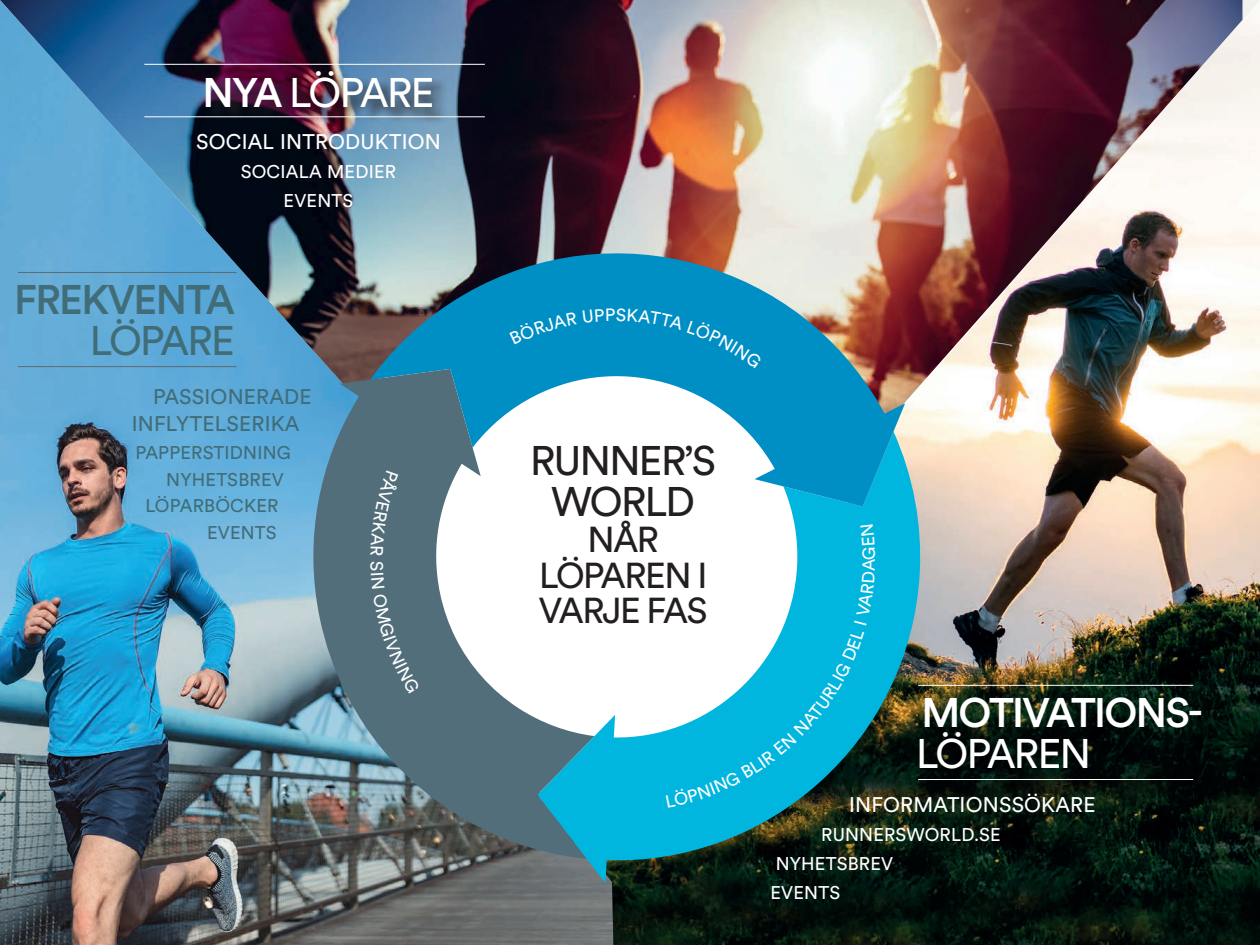
<style>
.page{position:relative;width:1260px;height:945px;background:#fff}
.page>*{position:absolute;margin:0;border:0;box-sizing:border-box;transform-origin:0 0}
.t1{font:40.95px "Circular Std";letter-spacing:-.04em;color:#fff}
.t2{font:40.95px/40.9px "Circular Std";letter-spacing:-.04em;color:#231f20;text-align:center}
.t3{font:500 40.95px "Circular Std";letter-spacing:-.04em;color:#fff}
.t4{font:500 40.95px "Circular Std";letter-spacing:-.04em;color:#416d78}
.t5{font:40.95px "Circular Std";letter-spacing:-.04em;color:#416d78}
.t6{font:35.7px/35.7px "Circular Std";letter-spacing:-.04em;color:#231f20;text-align:center}
.t7{font:21px "Circular Std";letter-spacing:.01em;color:#fff}
.t8{font:21px/26.2px "Circular Std";letter-spacing:.01em;color:#416d78}
.t9{font:18.2px/29.1px "Circular Std";letter-spacing:.01em;color:#fff}
.t10{font:18.2px "Circular Std";letter-spacing:.01em;color:#416d78}
.s1{font-weight:500}
</style>
<div class="page">
<img style="left:613px;top:436px;width:647px;height:509px">
<img style="left:0;top:436px;width:613px;height:509px">
<img style="left:0;top:0;width:1242px;height:436px">
<svg style="left:537px;top:432px;width:385px;height:451px"></svg>
<svg style="left:370px;top:251px;width:535px;height:255px;fill:#078fc5"></svg>
<svg style="left:311px;top:369px;width:283px;height:490px"></svg>
<div style="left:205px;top:71px;width:245px;height:55px;background:#231f20;opacity:.9"></div>
<hr style="left:144px;top:64px;width:341px;height:1px;background:#fff">
<hr style="left:144px;top:116px;width:341px;height:1px;background:#fff">
<hr style="left:918px;top:685px;width:275px;height:1px;background:#fff">
<hr style="left:918px;top:779px;width:275px;height:1px;background:#fff">
<hr style="left:18px;top:272px;width:219px;height:1px;background:#5f696f">
<hr style="left:18px;top:366px;width:219px;height:1px;background:#5f696f">
<div style="left:370px;top:471px;width:50px;height:223px;background:#526e7a"></div>
<svg style="left:666px;top:524px;width:209px;height:283px"></svg>
<div style="left:510px;top:312px;width:67px;height:33px;background:#008fc5"></div>
<div style="left:583px;top:308px;width:179px;height:61px;background:#008fc5"></div>
<h1 class="t1" style="left:202px;top:68px;width:234px"><span class="s1">NYA</span> LÖPARE</h1>
<p class="t7" style="left:196px;top:129px;width:246px">SOCIAL INTRODUKTION</p>
<p class="t9" style="left:241px;top:157px;width:157px;text-align:center">SOCIALA MEDIER<br>EVENTS</p>
<h1 class="t4" style="left:14px;top:274px;width:222px">FREKVENTA</h1>
<h1 class="t5" style="left:90px;top:316px;width:147px">LÖPARE</h1>
<p class="t8" style="left:132px;top:384px;width:182px;text-indent:21px">PASSIONERADE<br>INFLYTELSERIKA</p>
<p class="t10" style="left:135px;top:442px;width:157px">PAPPERSTIDNING</p>
<p class="t10" style="left:166px;top:469px;width:119px">NYHETSBREV</p>
<p class="t10" style="left:145px;top:495px;width:135px">LÖPARBÖCKER</p>
<p class="t10" style="left:207px;top:521px;width:71px">EVENTS</p>
<h1 class="t2" style="left:530px;top:440px;width:187px">RUNNER’S<br>WORLD</h1>
<h2 class="t6" style="left:539px;top:521px;width:170px">NÅR<br>LÖPAREN I<br>VARJE FAS</h2>
<h1 class="t3" style="left:921px;top:687px;width:283px">MOTIVATIONS-</h1>
<h1 class="t1" style="left:916px;top:729px;width:176px">LÖPAREN</h1>
<p class="t7" style="left:849px;top:792px;width:248px">INFORMATIONSSÖKARE</p>
<p class="t9" style="left:770px;top:820px;width:232px;text-indent:51px">RUNNERSWORLD.SE<br>NYHETSBREV<br>EVENTS</p>
</div>
